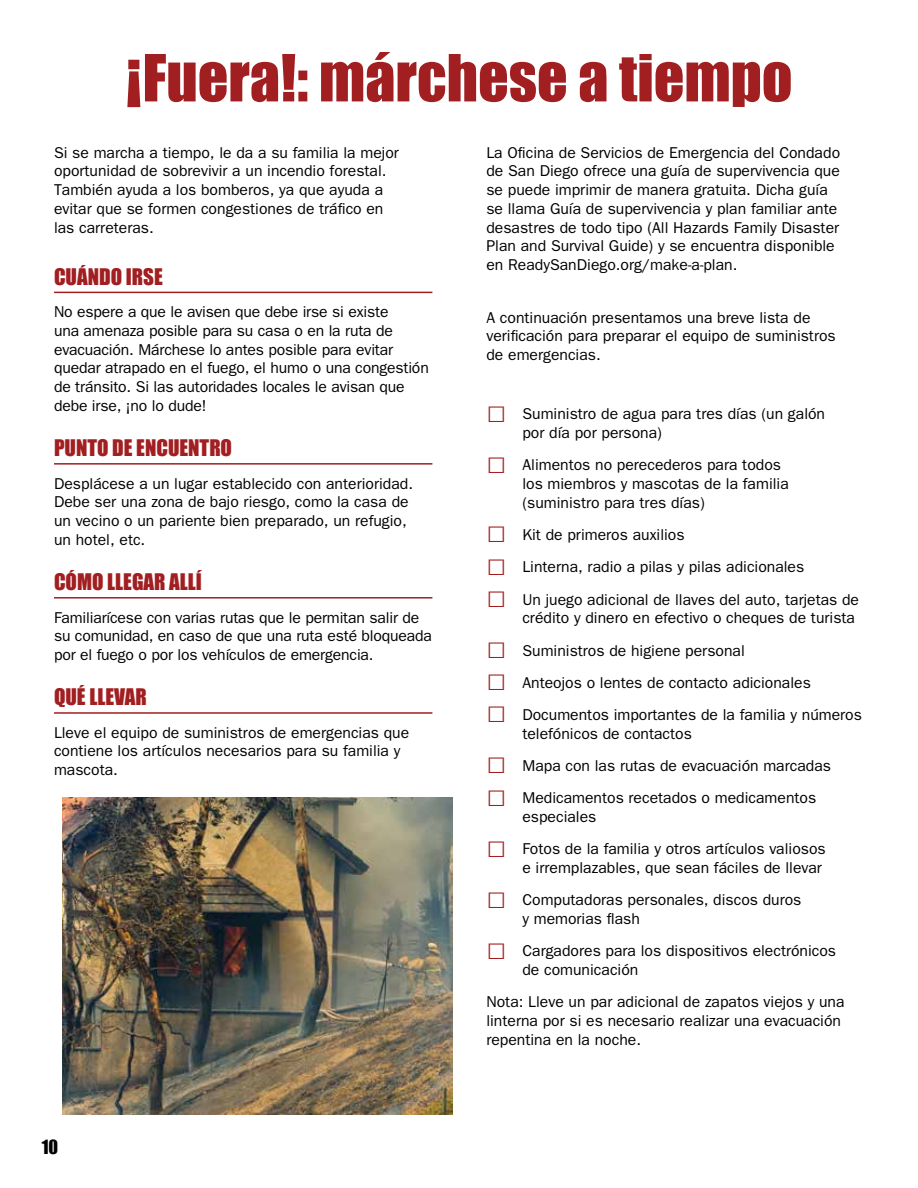
<style>
.page{position:relative;width:918px;height:1188px;background:#fff}
.page>*{position:absolute;margin:0;border:0;box-sizing:border-box;transform-origin:0 0}
.t1{font:60px "Impact";color:#a11e21}
.t2{font:21px "Impact";color:#a11e21}
.t3{font:18px "Impact";color:#000}
.t4{font:15.75px/18.8px "ITC Franklin Gothic Std";color:#000}
.s1{font-family:"Impact";font-size:33px;color:#a11e21}
</style>
<div class="page">
<img style="left:63px;top:797px;width:390px;height:317px">
<hr style="left:54px;top:292px;width:378px;height:1px;background:#a11e21">
<hr style="left:54px;top:463px;width:378px;height:2px;background:#a11e21">
<hr style="left:54px;top:597px;width:378px;height:2px;background:#a11e21">
<hr style="left:54px;top:712px;width:378px;height:2px;background:#a11e21">
<h1 class="t1" style="left:126px;top:31px;width:668px">¡Fuera!: márchese a tiempo</h1>
<p class="t4" style="left:54px;top:143px;width:346px">Si se marcha a tiempo, le da a su familia la mejor oportunidad de sobrevivir a un incendio forestal.<br>También ayuda a los bomberos, ya que ayuda a evitar que se formen congestiones de tráfico en las carreteras.</p>
<h2 class="t2" style="left:54px;top:260px;width:110px">CUÁNDO IRSE</h2>
<p class="t4" style="left:54px;top:303px;width:376px">No espere a que le avisen que debe irse si existe<br>una amenaza posible para su casa o en la ruta de evacuación. Márchese lo antes posible para evitar quedar atrapado en el fuego, el humo o una congestión de tránsito. Si las autoridades locales le avisan que debe irse, ¡no lo dude!</p>
<h2 class="t2" style="left:54px;top:432px;width:180px">PUNTO DE ENCUENTRO</h2>
<p class="t4" style="left:54px;top:474px;width:361px">Desplácese a un lugar establecido con anterioridad.<br>Debe ser una zona de bajo riesgo, como la casa de un vecino o un pariente bien preparado, un refugio, un hotel, etc.</p>
<h2 class="t2" style="left:54px;top:566px;width:149px">CÓMO LLEGAR ALLÍ</h2>
<p class="t4" style="left:54px;top:608px;width:380px">Familiarícese con varias rutas que le permitan salir de su comunidad, en caso de que una ruta esté bloqueada por el fuego o por los vehículos de emergencia.</p>
<h2 class="t2" style="left:54px;top:681px;width:94px">QUÉ LLEVAR</h2>
<p class="t4" style="left:54px;top:723px;width:357px">Lleve el equipo de suministros de emergencias que contiene los artículos necesarios para su familia y mascota.</p>
<p class="t4" style="left:486px;top:143px;width:355px">La Oficina de Servicios de Emergencia del Condado de San Diego ofrece una guía de supervivencia que se puede imprimir de manera gratuita. Dicha guía se llama Guía de supervivencia y plan familiar ante desastres de todo tipo (All Hazards Family Disaster Plan and Survival Guide) y se encuentra disponible en ReadySanDiego.org/make-a-plan.</p>
<p class="t4" style="left:486px;top:308px;width:351px">A continuación presentamos una breve lista de verificación para preparar el equipo de suministros de emergencias.</p>
<p class="t4" style="left:522px;top:405px;width:304px;text-indent:-36px"><span class="s1">□</span> Suministro de agua para tres días (un galón por día por persona)</p>
<p class="t4" style="left:522px;top:456px;width:268px;text-indent:-36px"><span class="s1">□</span> Alimentos no perecederos para todos los miembros y mascotas de la familia (suministro para tres días)</p>
<p class="t4" style="left:486px;top:526px;width:200px"><span class="s1">□</span> Kit de primeros auxilios</p>
<p class="t4" style="left:486px;top:558px;width:319px"><span class="s1">□</span> Linterna, radio a pilas y pilas adicionales</p>
<p class="t4" style="left:486px;top:590px;width:374px;text-align:right"><span class="s1">□</span> Un juego adicional de llaves del auto, tarjetas de crédito y dinero en efectivo o cheques de turista</p>
<p class="t4" style="left:486px;top:641px;width:260px"><span class="s1">□</span> Suministros de higiene personal</p>
<p class="t4" style="left:486px;top:673px;width:326px"><span class="s1">□</span> Anteojos o lentes de contacto adicionales</p>
<p class="t4" style="left:522px;top:706px;width:341px;text-indent:-36px"><span class="s1">□</span> Documentos importantes de la familia y números telefónicos de contactos</p>
<p class="t4" style="left:486px;top:757px;width:346px"><span class="s1">□</span> Mapa con las rutas de evacuación marcadas</p>
<p class="t4" style="left:522px;top:789px;width:295px;text-indent:-36px"><span class="s1">□</span> Medicamentos recetados o medicamentos especiales</p>
<p class="t4" style="left:486px;top:840px;width:341px;text-align:right"><span class="s1">□</span> Fotos de la familia y otros artículos valiosos e irremplazables, que sean fáciles de llevar</p>
<p class="t4" style="left:522px;top:891px;width:281px;text-indent:-36px"><span class="s1">□</span> Computadoras personales, discos duros y memorias flash</p>
<p class="t4" style="left:522px;top:942px;width:315px;text-indent:-36px"><span class="s1">□</span> Cargadores para los dispositivos electrónicos de comunicación</p>
<p class="t4" style="left:486px;top:993px;width:360px">Nota: Lleve un par adicional de zapatos viejos y una linterna por si es necesario realizar una evacuación repentina en la noche.</p>
<p class="t3" style="left:42px;top:1133px;width:18px">10</p>
</div>
